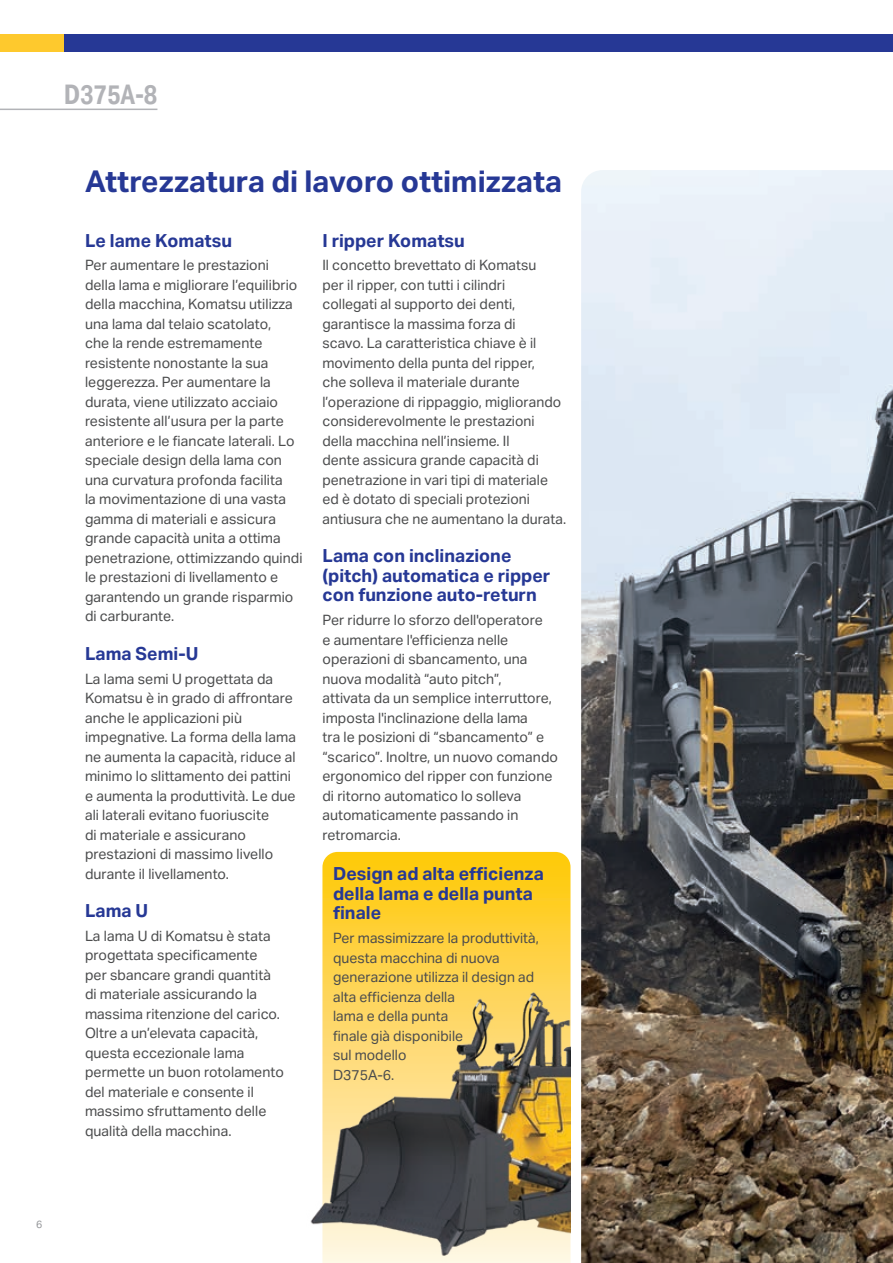
<style>
.page{position:relative;width:893px;height:1263px;background:#fff}
.page>*{position:absolute;margin:0;border:0;box-sizing:border-box;transform-origin:0 0}
.t1{font:700 30px "Aktiv Grotesk";color:#263895}
.t2{font:700 27px "Aktiv Grotesk Cd";color:#b2b3b7}
.t3{font:700 18px/19.5px "Aktiv Grotesk";color:#263895}
.t4{font:14.25px/19.5px "Aktiv Grotesk";color:#4b4c4d}
.t5{font:10.5px "Aktiv Grotesk";color:#939598}
</style>
<div class="page">
<svg style="left:322px;top:852px;width:248px;height:134px;background:#fecf30"></svg>
<img style="left:310px;top:986px;width:260px;height:277px">
<img style="left:581px;top:170px;width:312px;height:1093px">
<hr style="left:0;top:109px;width:157px;height:1px;background:#b2b3b7">
<div style="left:0;top:34px;width:143px;height:17px;background:#fec92d"></div>
<div style="left:64px;top:34px;width:829px;height:17px;background:#263895"></div>
<h2 class="t2" style="left:64px;top:79px;width:95px">D375A-8</h2>
<h1 class="t1" style="left:85px;top:164px;width:479px">Attrezzatura di lavoro ottimizzata</h1>
<p class="t3" style="left:85px;top:231px;width:148px">Le lame Komatsu</p>
<p class="t4" style="left:85px;top:256px;width:219px">Per aumentare le prestazioni della lama e migliorare l’equilibrio della macchina, Komatsu utilizza una lama dal telaio scatolato,<br>che la rende estremamente resistente nonostante la sua leggerezza. Per aumentare la durata, viene utilizzato acciaio resistente all’usura per la parte anteriore e le fiancate laterali. Lo speciale design della lama con una curvatura profonda facilita<br>la movimentazione di una vasta gamma di materiali e assicura grande capacità unita a ottima penetrazione, ottimizzando quindi le prestazioni di livellamento e garantendo un grande risparmio di carburante.</p>
<p class="t3" style="left:85px;top:644px;width:115px">Lama Semi-U</p>
<p class="t4" style="left:85px;top:669px;width:213px">La lama semi U progettata da<br>Komatsu è in grado di affrontare anche le applicazioni più impegnative. La forma della lama ne aumenta la capacità, riduce al minimo lo slittamento dei pattini e aumenta la produttività. Le due ali laterali evitano fuoriuscite<br>di materiale e assicurano prestazioni di massimo livello durante il livellamento.</p>
<p class="t3" style="left:85px;top:901px;width:65px">Lama U</p>
<p class="t4" style="left:85px;top:926px;width:200px">La lama U di Komatsu è stata progettata specificamente<br>per sbancare grandi quantità di materiale assicurando la massima ritenzione del carico.<br>Oltre a un’elevata capacità, questa eccezionale lama permette un buon rotolamento del materiale e consente il massimo sfruttamento delle qualità della macchina.</p>
<p class="t3" style="left:322px;top:231px;width:144px">I ripper Komatsu</p>
<p class="t4" style="left:322px;top:256px;width:245px">Il concetto brevettato di Komatsu<br>per il ripper, con tutti i cilindri<br>collegati al supporto dei denti, garantisce la massima forza di<br>scavo. La caratteristica chiave è il movimento della punta del ripper,<br>che solleva il materiale durante l’operazione di rippaggio, migliorando considerevolmente le prestazioni della macchina nell’insieme. Il<br>dente assicura grande capacità di penetrazione in vari tipi di materiale ed è dotato di speciali protezioni antiusura che ne aumentano la durata.</p>
<p class="t3" style="left:322px;top:546px;width:229px">Lama con inclinazione (pitch) automatica e ripper con funzione auto-return</p>
<p class="t4" style="left:322px;top:610px;width:237px">Per ridurre lo sforzo dell'operatore<br>e aumentare l'efficienza nelle operazioni di sbancamento, una nuova modalità “auto pitch”,<br>attivata da un semplice interruttore, imposta l'inclinazione della lama<br>tra le posizioni di “sbancamento” e “scarico”. Inoltre, un nuovo comando ergonomico del ripper con funzione di ritorno automatico lo solleva automaticamente passando in retromarcia.</p>
<p class="t3" style="left:333px;top:864px;width:212px">Design ad alta efficienza della lama e della punta finale</p>
<p class="t4" style="left:333px;top:928px;width:207px">Per massimizzare la produttività, questa macchina di nuova generazione utilizza il design ad alta efficienza della<br>lama e della punta<br>finale già disponibile<br>sul modello<br>D375A-6.</p>
<p class="t5" style="left:36px;top:1218px;width:8px">6</p>
</div>
